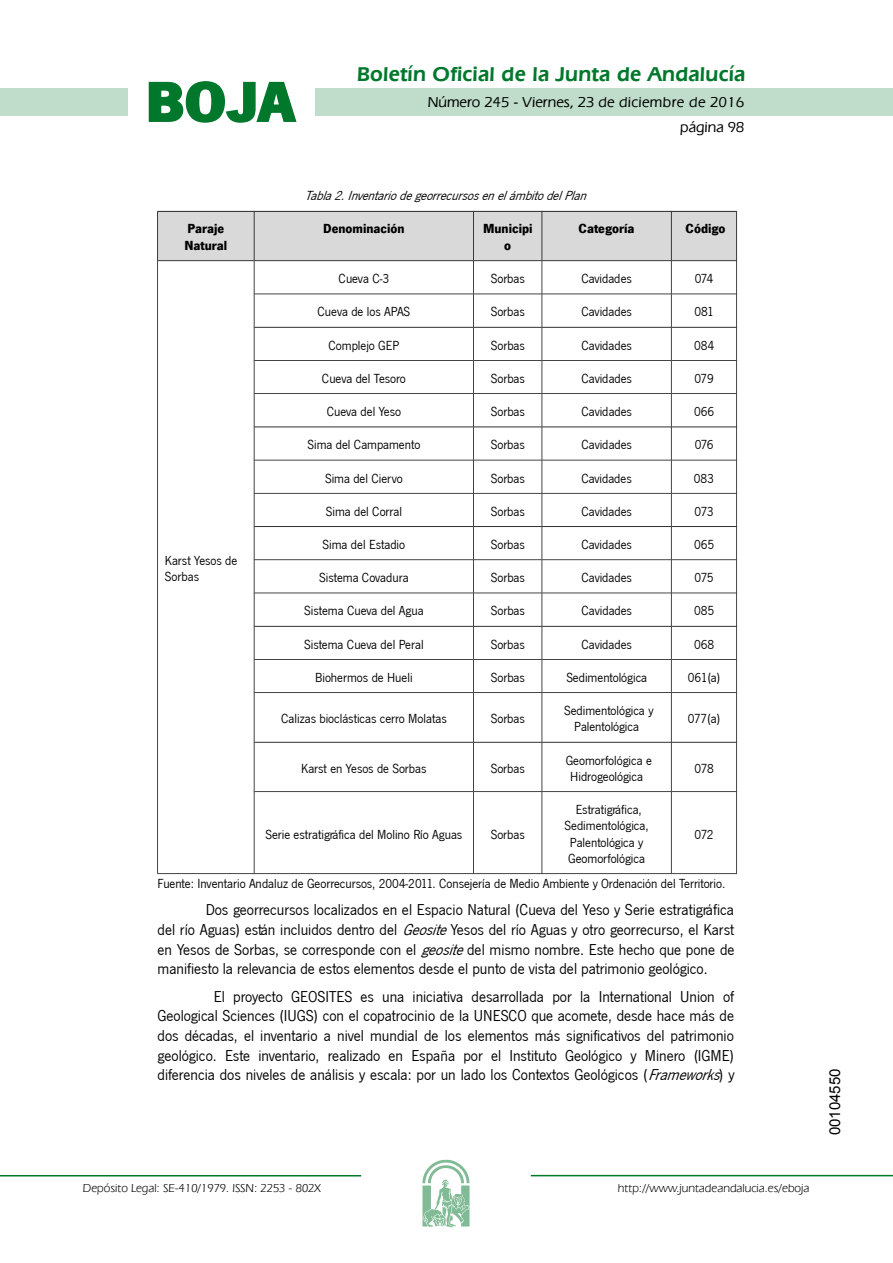
<style>
.page{position:relative;width:893px;height:1263px;background:#fff}
.page>*{position:absolute;margin:0;border:0;box-sizing:border-box;transform-origin:0 0}
.t1{font:700 57.75px "News Got T";color:#00782c;scale:1.14 1}
.t2{font:600 21px "Eras IT Cby BT";letter-spacing:.01em;color:#00782c}
.t3{font:16.2px/19.6px "News Got T";color:#000;text-align:justify}
.t4{font:500 15px/24.5px "Eras IT Cby BT";color:#000;text-align:right}
.t5{font:15px "Arial";color:#000}
.t6{font:13.65px/16.2px "News Got T";color:#000;text-align:center}
.t7{font:700 13.65px/16.2px "News Got T";color:#000}
.t8{font:italic 13.65px "News Got T";color:#000}
.t9{font:12px "Eras IT Cby BT";color:#000}
.s1{font-style:italic}
</style>
<div class="page">
<div style="left:315px;top:88px;width:577px;height:28px;background:#bfddca"></div>
<div style="left:0;top:88px;width:128px;height:28px;background:#bfddca"></div>
<hr style="left:0;top:1175px;width:361px;height:2px;background:#00782c">
<svg style="left:422px;top:1159px;width:47px;height:68px"></svg>
<hr style="left:531px;top:1175px;width:361px;height:1px;background:#00782c">
<svg style="left:148px;top:81px;width:149px;height:42px"></svg>
<svg style="left:157px;top:211px;width:580px;height:663px"></svg>
<h1 class="t1" style="left:145px;top:68px;width:133px">BOJA</h1>
<h2 class="t2" style="left:357px;top:62px;width:390px">Boletín Oficial de la Junta de Andalucía</h2>
<p class="t4" style="left:428px;top:90px;width:318px">Número 245 - Viernes, 23 de diciembre de 2016 página 98</p>
<p class="t8" style="left:305px;top:188px;width:287px">Tabla2.InventariodegeorrecursosenelámbitodelPlan</p>
<p class="t7" style="left:184px;top:221px;width:44px">Paraje<br>Natural</p>
<p class="t7" style="left:323px;top:221px;width:83px">Denominación</p>
<p class="t7" style="left:483px;top:221px;width:51px;text-align:center">Municipi o</p>
<p class="t7" style="left:578px;top:221px;width:58px">Categoría</p>
<p class="t7" style="left:685px;top:221px;width:41px">Código</p>
<p class="t6" style="left:165px;top:552px;width:74px;text-align:left">Karst Yesos de<br>Sorbas</p>
<p class="t6" style="left:338px;top:271px;width:52px">Cueva C-3</p>
<p class="t6" style="left:491px;top:271px;width:35px">Sorbas</p>
<p class="t6" style="left:581px;top:271px;width:52px">Cavidades</p>
<p class="t6" style="left:694px;top:271px;width:20px">074</p>
<p class="t6" style="left:317px;top:304px;width:94px">Cueva de los APAS</p>
<p class="t6" style="left:491px;top:304px;width:35px">Sorbas</p>
<p class="t6" style="left:581px;top:304px;width:52px">Cavidades</p>
<p class="t6" style="left:694px;top:304px;width:21px">081</p>
<p class="t6" style="left:328px;top:337px;width:72px">Complejo GEP</p>
<p class="t6" style="left:491px;top:337px;width:35px">Sorbas</p>
<p class="t6" style="left:581px;top:337px;width:52px">Cavidades</p>
<p class="t6" style="left:694px;top:337px;width:22px">084</p>
<p class="t6" style="left:322px;top:370px;width:85px">Cueva del Tesoro</p>
<p class="t6" style="left:491px;top:370px;width:35px">Sorbas</p>
<p class="t6" style="left:581px;top:370px;width:52px">Cavidades</p>
<p class="t6" style="left:694px;top:370px;width:21px">079</p>
<p class="t6" style="left:327px;top:404px;width:76px">Cueva del Yeso</p>
<p class="t6" style="left:491px;top:404px;width:35px">Sorbas</p>
<p class="t6" style="left:581px;top:404px;width:52px">Cavidades</p>
<p class="t6" style="left:694px;top:404px;width:22px">066</p>
<p class="t6" style="left:307px;top:437px;width:114px">Sima del Campamento</p>
<p class="t6" style="left:491px;top:437px;width:35px">Sorbas</p>
<p class="t6" style="left:581px;top:437px;width:52px">Cavidades</p>
<p class="t6" style="left:694px;top:437px;width:20px">076</p>
<p class="t6" style="left:325px;top:470px;width:79px">Sima del Ciervo</p>
<p class="t6" style="left:491px;top:470px;width:35px">Sorbas</p>
<p class="t6" style="left:581px;top:470px;width:52px">Cavidades</p>
<p class="t6" style="left:694px;top:470px;width:22px">083</p>
<p class="t6" style="left:326px;top:503px;width:78px">Sima del Corral</p>
<p class="t6" style="left:491px;top:503px;width:35px">Sorbas</p>
<p class="t6" style="left:581px;top:503px;width:52px">Cavidades</p>
<p class="t6" style="left:694px;top:503px;width:21px">073</p>
<p class="t6" style="left:322px;top:537px;width:84px">Sima del Estadio</p>
<p class="t6" style="left:491px;top:537px;width:35px">Sorbas</p>
<p class="t6" style="left:581px;top:537px;width:52px">Cavidades</p>
<p class="t6" style="left:694px;top:537px;width:22px">065</p>
<p class="t6" style="left:319px;top:570px;width:91px">Sistema Covadura</p>
<p class="t6" style="left:491px;top:570px;width:35px">Sorbas</p>
<p class="t6" style="left:581px;top:570px;width:52px">Cavidades</p>
<p class="t6" style="left:694px;top:570px;width:20px">075</p>
<p class="t6" style="left:304px;top:603px;width:121px">Sistema Cueva del Agua</p>
<p class="t6" style="left:491px;top:603px;width:35px">Sorbas</p>
<p class="t6" style="left:581px;top:603px;width:52px">Cavidades</p>
<p class="t6" style="left:694px;top:603px;width:22px">085</p>
<p class="t6" style="left:304px;top:636px;width:121px">Sistema Cueva del Peral</p>
<p class="t6" style="left:491px;top:636px;width:36px">Sorbas</p>
<p class="t6" style="left:581px;top:636px;width:52px">Cavidades</p>
<p class="t6" style="left:694px;top:636px;width:22px">068</p>
<p class="t6" style="left:315px;top:669px;width:99px">Biohermos de Hueli</p>
<p class="t6" style="left:491px;top:669px;width:36px">Sorbas</p>
<p class="t6" style="left:566px;top:669px;width:82px">Sedimentológica</p>
<p class="t6" style="left:688px;top:669px;width:34px">061(a)</p>
<p class="t6" style="left:281px;top:711px;width:167px">Calizas bioclásticas cerro Molatas</p>
<p class="t6" style="left:491px;top:711px;width:35px">Sorbas</p>
<p class="t6" style="left:564px;top:703px;width:91px">Sedimentológica y<br>Palentológica</p>
<p class="t6" style="left:688px;top:711px;width:34px">077(a)</p>
<p class="t6" style="left:301px;top:760px;width:127px">Karst en Yesos de Sorbas</p>
<p class="t6" style="left:490px;top:760px;width:36px">Sorbas</p>
<p class="t6" style="left:565px;top:752px;width:88px">Geomorfológica e<br>Hidrogeológica</p>
<p class="t6" style="left:694px;top:760px;width:21px">078</p>
<p class="t6" style="left:265px;top:826px;width:198px">Serie estratigráfica del Molino Río Aguas</p>
<p class="t6" style="left:490px;top:826px;width:35px">Sorbas</p>
<p class="t6" style="left:564px;top:802px;width:86px">Estratigráfica,<br>Sedimentológica,<br>Palentológica y<br>Geomorfológica</p>
<p class="t6" style="left:694px;top:826px;width:20px">072</p>
<p class="t6" style="left:158px;top:876px;width:569px">Fuente: Inventario Andaluz de Georrecursos, 2004-2011. Consejería de Medio Ambiente y Ordenación del Territorio.</p>
<p class="t3" style="left:158px;top:900px;width:578px;text-indent:48px">Dos georrecursos localizados en el Espacio Natural (Cueva del Yeso y Serie estratigráfica del río Aguas) están incluidos dentro del <span class="s1">Geosite</span>Yesos del río Aguas y otro georrecurso, el Karst en Yesos de Sorbas, se corresponde con el <span class="s1">geosite</span>del mismo nombre. Este hecho que pone de manifiesto la relevancia de estos elementos desde el punto de vista del patrimonio geológico.</p>
<p class="t3" style="left:158px;top:987px;width:578px;text-indent:56px">El proyecto GEOSITES es una iniciativa desarrollada por la International Union of Geological Sciences (IUGS) con el copatrocinio de la UNESCO que acomete, desde hace más de dos décadas, el inventario a nivel mundial de los elementos más significativos del patrimonio geológico. Este inventario, realizado en España por el Instituto Geológico y Minero (IGME) diferencia dos niveles de análisis y escala: por un lado los Contextos Geológicos (<span class="s1">Frameworks</span>) y</p>
<p class="t9" style="left:83px;top:1181px;width:239px">Depósito Legal: SE-410/1979. ISSN: 2253 - 802X</p>
<p class="t9" style="left:618px;top:1181px;width:193px">http://www.juntadeandalucia.es/eboja</p>
<p class="t5" style="left:825px;top:1135px;width:68px;rotate:-90deg">00104550</p>
</div>
